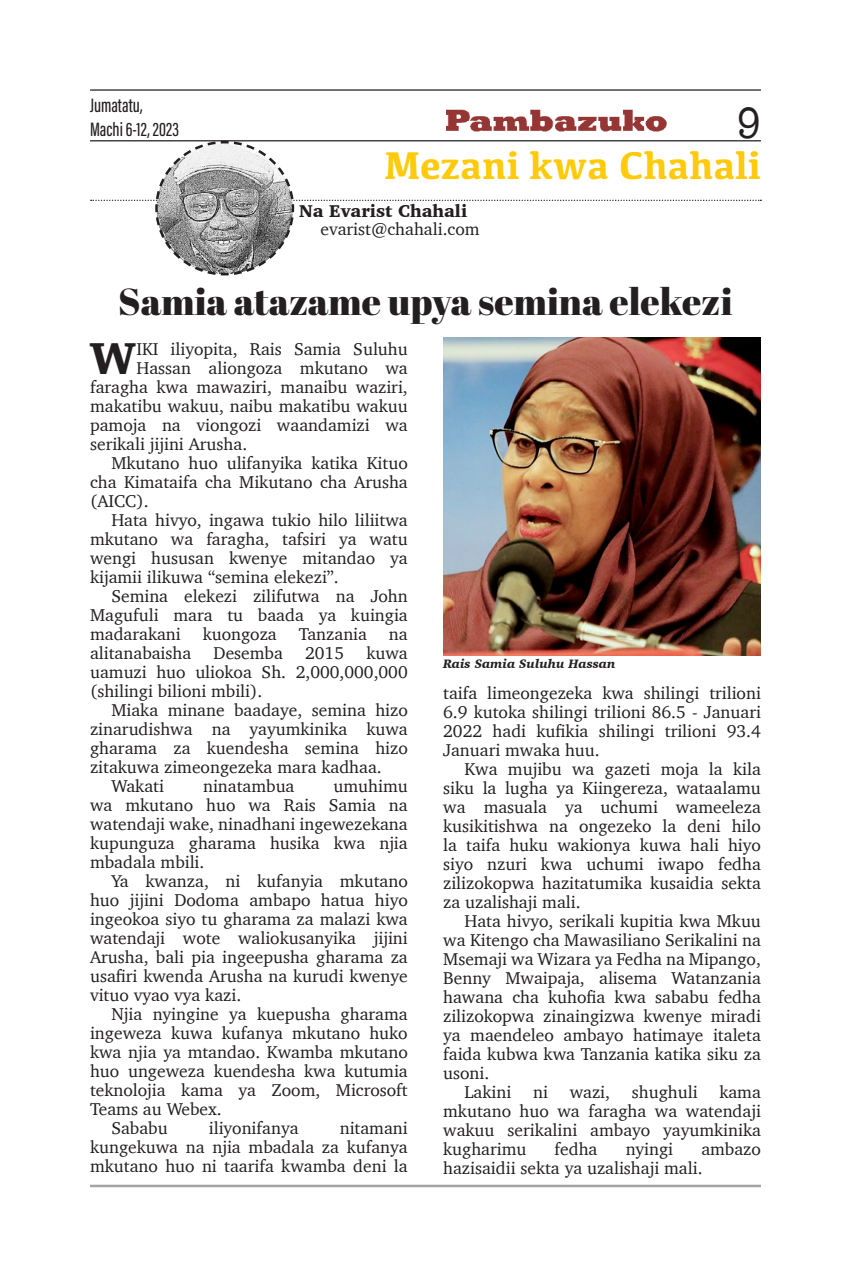
<style>
.page{position:relative;width:851px;height:1276px;background:#fff}
.page>*{position:absolute;margin:0;border:0;box-sizing:border-box;transform-origin:0 0}
.t1{font:900 45.75px "Charter";color:#231f20}
.t2{font:45px "American Typewriter";color:#231f20;scale:.84 1}
.t3{font:700 40px "Kefa";color:#feca0a}
.t4{font:37.5px "Abril Fatface";color:#231f20}
.t5{font:20px/24px "Acumin Variable Concept";color:#231f20}
.t6{font:17.5px/19px "Charter";color:#231f20;text-align:justify}
.t7{font:900 17.5px "Charter";color:#231f20}
.t8{font:italic 900 12.5px "Charter";color:#231f20}
</style>
<div class="page">
<hr style="left:90px;top:89px;width:670px;height:2px;background:#231f20">
<hr style="left:90px;top:140px;width:670px;height:1px;background:#231f20">
<hr style="left:90px;top:1184px;width:670px;height:3px;background:#a1a3a6">
<img style="left:446px;top:109px;width:220px;height:23px">
<svg style="left:91px;top:140px;width:670px;height:136px"></svg>
<img style="left:443px;top:337px;width:317px;height:319px">
<p class="t5" style="left:90px;top:92px;width:90px">Jumatatu,<br>Machi 6-12, 2023</p>
<h2 class="t2" style="left:736px;top:88px;width:30px">9</h2>
<p class="t3" style="left:384px;top:139px;width:378px">Mezani kwa Chahali</p>
<p class="t7" style="left:299px;top:200px;width:170px">Na Evarist Chahali</p>
<p class="t6" style="left:320px;top:220px;width:161px">evarist@chahali.com</p>
<p class="t4" style="left:118px;top:275px;width:615px">Samia atazame upya semina elekezi</p>
<p class="t1" style="left:90px;top:329px;width:48px">W</p>
<p class="t6" style="left:136px;top:339px;width:273px">IKI iliyopita, Rais Samia Suluhu</p>
<p class="t6" style="left:136px;top:358px;width:273px">Hassan aliongoza mkutano wa</p>
<p class="t6" style="left:90px;top:377px;width:319px">faragha kwa mawaziri, manaibu waziri,</p>
<p class="t6" style="left:90px;top:396px;width:319px">makatibu wakuu, naibu makatibu wakuu</p>
<p class="t6" style="left:90px;top:415px;width:319px">pamoja na viongozi waandamizi wa</p>
<p class="t6" style="left:90px;top:434px;width:159px">serikali jijini Arusha.</p>
<p class="t6" style="left:90px;top:453px;width:319px;text-indent:21px">Mkutano huo ulifanyika katika Kituo cha Kimataifa cha Mikutano cha Arusha (AICC).</p>
<p class="t6" style="left:90px;top:510px;width:319px;text-indent:21px">Hata hivyo, ingawa tukio hilo liliitwa mkutano wa faragha, tafsiri ya watu wengi hususan kwenye mitandao ya kijamii ilikuwa “semina elekezi”.</p>
<p class="t6" style="left:90px;top:586px;width:319px;text-indent:21px">Semina elekezi zilifutwa na John Magufuli mara tu baada ya kuingia madarakani kuongoza</p>
<p class="t6" style="left:298px;top:624px;width:111px">Tanzania na</p>
<p class="t6" style="left:90px;top:643px;width:319px;text-indent:276px">kuwa uamuzi huo uliokoa Sh. 2,000,000,000 (shilingi bilioni mbili).</p>
<p class="t6" style="left:90px;top:700px;width:319px;text-indent:21px">Miaka minane baadaye, semina hizo zinarudishwa na yayumkinika kuwa gharama za kuendesha semina hizo zitakuwa zimeongezeka mara kadhaa.</p>
<p class="t6" style="left:111px;top:776px;width:54px">Wakati</p>
<p class="t6" style="left:203px;top:776px;width:93px">ninatambua</p>
<p class="t6" style="left:90px;top:643px;width:103px">alitanabaisha</p>
<p class="t6" style="left:213px;top:643px;width:71px">Desemba</p>
<p class="t6" style="left:305px;top:643px;width:40px">2015</p>
<p class="t6" style="left:90px;top:776px;width:319px;text-indent:243px">umuhimu wa mkutano huo wa Rais Samia na watendaji wake, ninadhani ingewezekana kupunguza gharama husika kwa njia mbadala mbili.</p>
<p class="t6" style="left:90px;top:871px;width:319px;text-indent:21px">Ya kwanza, ni kufanyia mkutano huo jijini Dodoma ambapo hatua hiyo ingeokoa siyo tu gharama za malazi kwa watendaji wote waliokusanyika jijini Arusha, bali pia ingeepusha gharama za usafiri kwenda Arusha na kurudi kwenye vituo vyao vya kazi.</p>
<p class="t6" style="left:90px;top:1004px;width:319px;text-indent:21px">Njia nyingine ya kuepusha gharama ingeweza kuwa kufanya mkutano huko kwa njia ya mtandao. Kwamba mkutano huo ungeweza kuendesha kwa kutumia teknolojia kama ya Zoom, Microsoft Teams au Webex.</p>
<p class="t6" style="left:111px;top:1118px;width:58px">Sababu</p>
<p class="t6" style="left:209px;top:1118px;width:91px">iliyonifanya</p>
<p class="t6" style="left:90px;top:1118px;width:319px;text-indent:249px">nitamani kungekuwa na njia mbadala za kufanya mkutano huo ni taarifa kwamba deni la</p>
<p class="t8" style="left:443px;top:656px;width:174px">Rais Samia Suluhu Hassan</p>
<p class="t6" style="left:443px;top:683px;width:319px">taifa limeongezeka kwa shilingi trilioni 6.9 kutoka shilingi trilioni 86.5 - Januari 2022 hadi kufikia shilingi trilioni 93.4<br>Januari mwaka huu.</p>
<p class="t6" style="left:443px;top:759px;width:319px;text-indent:21px">Kwa mujibu wa gazeti moja la kila siku la lugha ya Kiingereza, wataalamu wa masuala ya uchumi wameeleza kusikitishwa na ongezeko la deni hilo la taifa huku wakionya kuwa hali hiyo siyo nzuri kwa uchumi iwapo fedha zilizokopwa hazitatumika kusaidia sekta za uzalishaji mali.</p>
<p class="t6" style="left:443px;top:911px;width:319px;text-indent:21px">Hata hivyo, serikali kupitia kwa Mkuu wa Kitengo cha Mawasiliano Serikalini na Msemaji wa Wizara ya Fedha na Mipango, Benny Mwaipaja, alisema Watanzania hawana cha kuhofia kwa sababu fedha zilizokopwa zinaingizwa kwenye miradi ya maendeleo ambayo hatimaye italeta faida kubwa kwa Tanzania katika siku za usoni.</p>
<p class="t6" style="left:443px;top:1082px;width:319px;text-indent:21px">Lakini ni wazi, shughuli kama mkutano huo wa faragha wa watendaji wakuu serikalini ambayo yayumkinika kugharimu</p>
<p class="t6" style="left:554px;top:1139px;width:44px">fedha</p>
<p class="t6" style="left:625px;top:1139px;width:49px">nyingi</p>
<p class="t6" style="left:443px;top:1139px;width:319px;text-indent:258px">ambazo hazisaidii sekta ya uzalishaji mali.</p>
</div>
